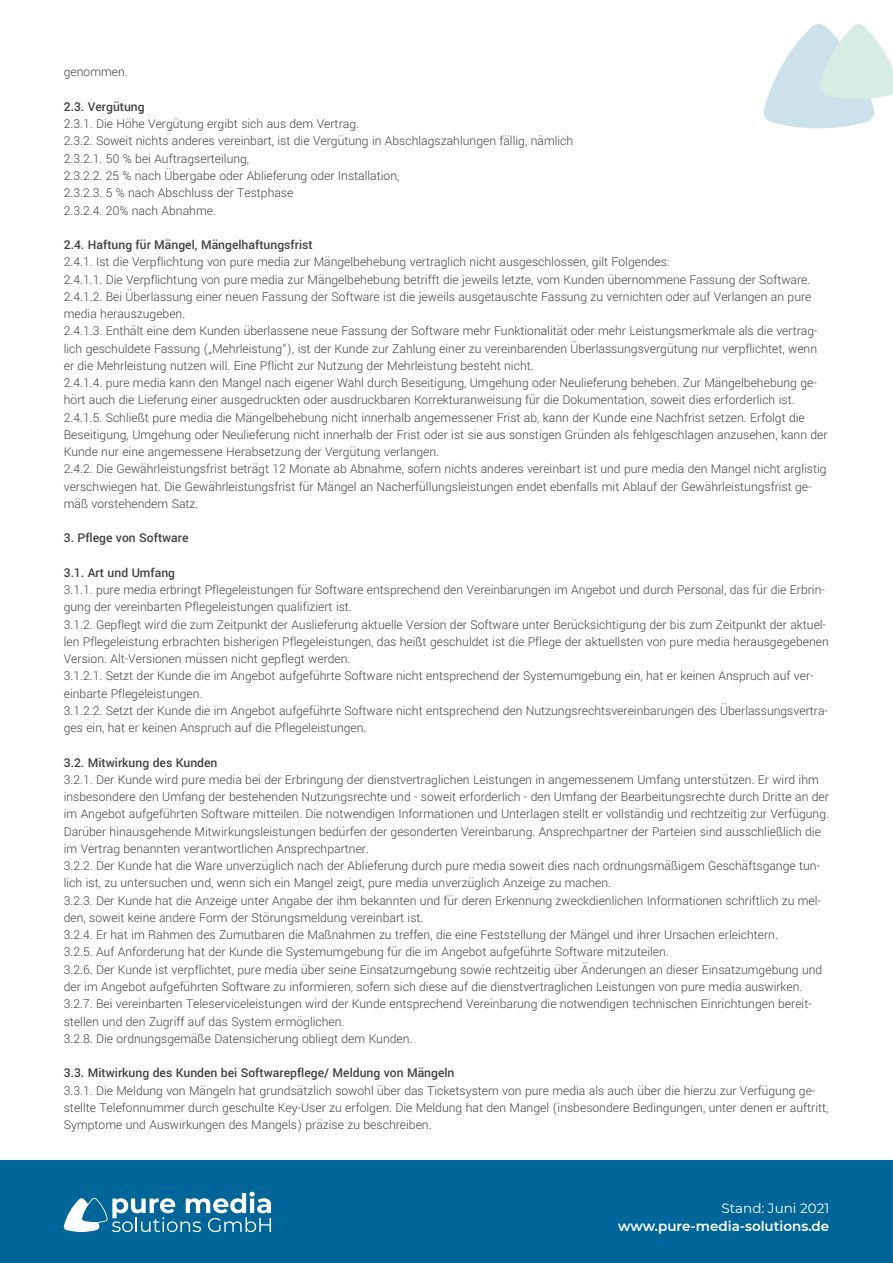
<style>
.page{position:relative;width:893px;height:1263px;background:#fff}
.page>*{position:absolute;margin:0;border:0;box-sizing:border-box;transform-origin:0 0}
.t1{font:300 13.5px/17.2px "Yantramanav";color:#424140}
.t2{font:500 13.5px "Yantramanav";color:#424140}
.t3{font:600 13.5px "Montserrat";color:#fff}
.t4{font:13.5px "Montserrat";color:#fff}
</style>
<div class="page">
<div style="left:0;top:1161px;width:893px;height:102px;background:#069"></div>
<svg style="left:63px;top:1192px;width:208px;height:40px"></svg>
<svg style="left:763px;top:24px;width:130px;height:104px"></svg>
<p class="t1" style="left:64px;top:64px;width:66px">genommen.</p>
<p class="t2" style="left:64px;top:98px;width:82px">2.3. Vergütung</p>
<p class="t1" style="left:64px;top:115px;width:511px">2.3.1. Die Höhe Vergütung ergibt sich aus dem Vertrag.<br>2.3.2. Soweit nichts anderes vereinbart, ist die Vergütung in Abschlagszahlungen fällig, nämlich 2.3.2.1. 50 % bei Auftragserteilung,<br>2.3.2.2. 25 % nach Übergabe oder Ablieferung oder Installation,<br>2.3.2.3. 5 % nach Abschluss der Testphase<br>2.3.2.4. 20% nach Abnahme.</p>
<p class="t2" style="left:64px;top:236px;width:250px">2.4. Haftung für Mängel, Mängelhaftungsfrist</p>
<p class="t1" style="left:64px;top:253px;width:765px">2.4.1. Ist die Verpflichtung von pure media zur Mängelbehebung vertraglich nicht ausgeschlossen, gilt Folgendes:<br>2.4.1.1. Die Verpflichtung von pure media zur Mängelbehebung betrifft die jeweils letzte, vom Kunden übernommene Fassung der Software.<br>2.4.1.2. Bei Überlassung einer neuen Fassung der Software ist die jeweils ausgetauschte Fassung zu vernichten oder auf Verlangen an pure media herauszugeben.<br>2.4.1.3. Enthält eine dem Kunden überlassene neue Fassung der Software mehr Funktionalität oder mehr Leistungsmerkmale als die vertrag&shy;lich geschuldete Fassung („Mehrleistung“), ist der Kunde zur Zahlung einer zu vereinbarenden Überlassungsvergütung nur verpflichtet, wenn er die Mehrleistung nutzen will. Eine Pflicht zur Nutzung der Mehrleistung besteht nicht.<br>2.4.1.4. pure media kann den Mangel nach eigener Wahl durch Beseitigung, Umgehung oder Neulieferung beheben. Zur Mängelbehebung ge&shy;hört auch die Lieferung einer ausgedruckten oder ausdruckbaren Korrekturanweisung für die Dokumentation, soweit dies erforderlich ist.<br>2.4.1.5. Schließt pure media die Mängelbehebung nicht innerhalb angemessener Frist ab, kann der Kunde eine Nachfrist setzen. Erfolgt die Beseitigung, Umgehung oder Neulieferung nicht innerhalb der Frist oder ist sie aus sonstigen Gründen als fehlgeschlagen anzusehen, kann der Kunde nur eine angemessene Herabsetzung der Vergütung verlangen.<br>2.4.2. Die Gewährleistungsfrist beträgt 12 Monate ab Abnahme, sofern nichts anderes vereinbart ist und pure media den Mangel nicht arglistig verschwiegen hat. Die Gewährleistungsfrist für Mängel an Nacherfüllungsleistungen endet ebenfalls mit Ablauf der Gewährleistungsfrist ge&shy;mäß vorstehendem Satz.</p>
<p class="t2" style="left:64px;top:530px;width:126px">3. Pflege von Software</p>
<p class="t2" style="left:64px;top:564px;width:113px">3.1. Art und Umfang</p>
<p class="t1" style="left:64px;top:581px;width:766px">3.1.1. pure media erbringt Pflegeleistungen für Software entsprechend den Vereinbarungen im Angebot und durch Personal, das für die Erbrin&shy;gung der vereinbarten Pflegeleistungen qualifiziert ist.<br>3.1.2. Gepflegt wird die zum Zeitpunkt der Auslieferung aktuelle Version der Software unter Berücksichtigung der bis zum Zeitpunkt der aktuel&shy;len Pflegeleistung erbrachten bisherigen Pflegeleistungen, das heißt geschuldet ist die Pflege der aktuellsten von pure media herausgegebenen Version. Alt-Versionen müssen nicht gepflegt werden.<br>3.1.2.1. Setzt der Kunde die im Angebot aufgeführte Software nicht entsprechend der Systemumgebung ein, hat er keinen Anspruch auf ver&shy;einbarte Pflegeleistungen.<br>3.1.2.2. Setzt der Kunde die im Angebot aufgeführte Software nicht entsprechend den Nutzungsrechtsvereinbarungen des Überlassungsvertra&shy;ges ein, hat er keinen Anspruch auf die Pflegeleistungen.</p>
<p class="t2" style="left:64px;top:754px;width:155px">3.2. Mitwirkung des Kunden</p>
<p class="t1" style="left:64px;top:771px;width:767px">3.2.1. Der Kunde wird pure media bei der Erbringung der dienstvertraglichen Leistungen in angemessenem Umfang unterstützen. Er wird ihm insbesondere den Umfang der bestehenden Nutzungsrechte und - soweit erforderlich - den Umfang der Bearbeitungsrechte durch Dritte an der im Angebot aufgeführten Software mitteilen. Die notwendigen Informationen und Unterlagen stellt er vollständig und rechtzeitig zur Verfügung.<br>Darüber hinausgehende Mitwirkungsleistungen bedürfen der gesonderten Vereinbarung. Ansprechpartner der Parteien sind ausschließlich die im Vertrag benannten verantwortlichen Ansprechpartner.<br>3.2.2. Der Kunde hat die Ware unverzüglich nach der Ablieferung durch pure media soweit dies nach ordnungsmäßigem Geschäftsgange tun&shy;lich ist, zu untersuchen und, wenn sich ein Mangel zeigt, pure media unverzüglich Anzeige zu machen.<br>3.2.3. Der Kunde hat die Anzeige unter Angabe der ihm bekannten und für deren Erkennung zweckdienlichen Informationen schriftlich zu mel&shy;den, soweit keine andere Form der Störungsmeldung vereinbart ist.<br>3.2.4. Er hat im Rahmen des Zumutbaren die Maßnahmen zu treffen, die eine Feststellung der Mängel und ihrer Ursachen erleichtern.<br>3.2.5. Auf Anforderung hat der Kunde die Systemumgebung für die im Angebot aufgeführte Software mitzuteilen.<br>3.2.6. Der Kunde ist verpflichtet, pure media über seine Einsatzumgebung sowie rechtzeitig über Änderungen an dieser Einsatzumgebung und der im Angebot aufgeführten Software zu informieren, sofern sich diese auf die dienstvertraglichen Leistungen von pure media auswirken.<br>3.2.7. Bei vereinbarten Teleserviceleistungen wird der Kunde entsprechend Vereinbarung die notwendigen technischen Einrichtungen bereit&shy;stellen und den Zugriff auf das System ermöglichen.<br>3.2.8. Die ordnungsgemäße Datensicherung obliegt dem Kunden.</p>
<p class="t2" style="left:64px;top:1065px;width:392px">3.3. Mitwirkung des Kunden bei Softwarepflege/ Meldung von Mängeln</p>
<p class="t1" style="left:64px;top:1082px;width:766px">3.3.1. Die Meldung von Mängeln hat grundsätzlich sowohl über das Ticketsystem von pure media als auch über die hierzu zur Verfügung ge&shy;stellte Telefonnummer durch geschulte Key-User zu erfolgen. Die Meldung hat den Mangel (insbesondere Bedingungen, unter denen er auftritt,<br>Symptome und Auswirkungen des Mangels) präzise zu beschreiben.</p>
<p class="t4" style="left:721px;top:1199px;width:109px">Stand: Juni 2021</p>
<p class="t3" style="left:618px;top:1217px;width:212px">www.pure-media-solutions.de</p>
</div>
